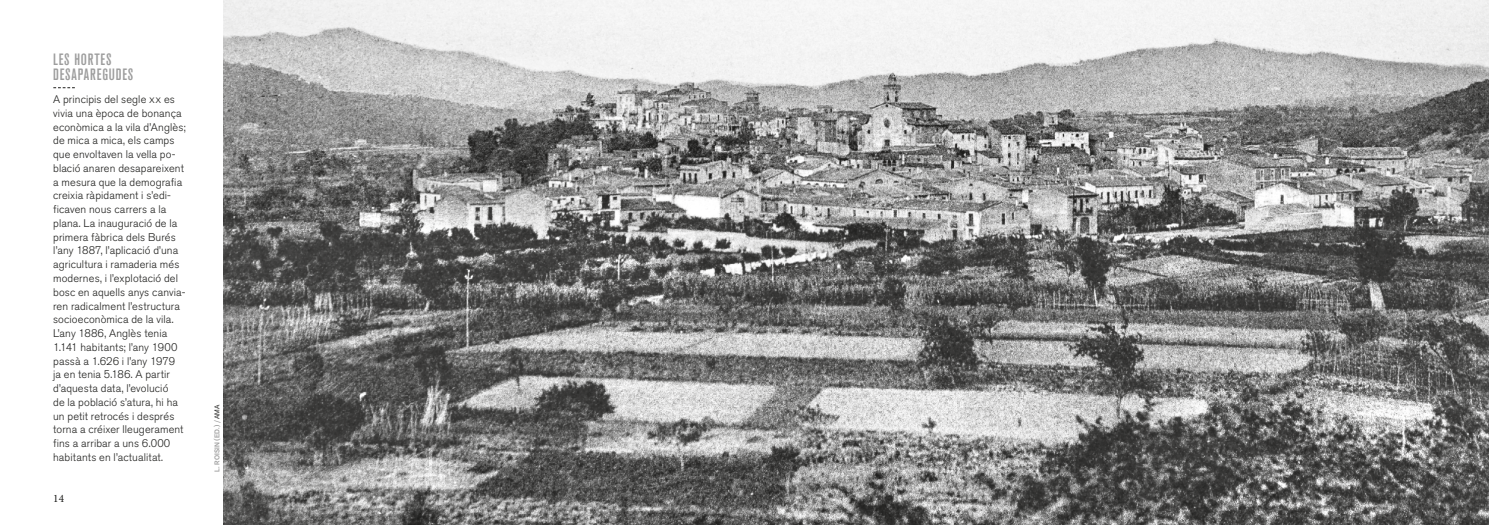
<style>
.page{position:relative;width:1489px;height:525px;background:#fff}
.page>*{position:absolute;margin:0;border:0;box-sizing:border-box;transform-origin:0 0}
.t1{font:500 condensed 16.25px/15px "Akzidenz Grotesk BQ";letter-spacing:.05em;color:#9d9d9d}
.t2{font:11.25px "Minion Pro";color:#1d1d1b}
.t3{font:300 11px/13.8px "Akzidenz Grotesk BQ";letter-spacing:.01em;color:#1d1d1b}
.t4{font:500 6.88px "Akzid Grtsk Next";letter-spacing:.01em;color:#9d9d9d}
.s1{font-family:"Akzidenz Grotesk BQ Light SC";font-weight:400}
.s2{font-weight:400;color:#1d1d1b}
</style>
<div class="page">
<img style="left:223px;top:0;width:1265px;height:524px">
<svg style="left:53px;top:87px;width:22px;height:1px"></svg>
<h1 class="t1" style="left:53px;top:51px;width:82px">LES HORTES<br>DESAPAREGUDES</h1>
<p class="t3" style="left:53px;top:93px;width:134px">A principis del segle <span class="s1">xx</span> es vivia una època de bonança econòmica a la vila d’Anglès; de mica a mica, els camps que envoltaven la vella po&shy;blació anaren desapareixent a mesura que la demografia creixia ràpidament i s’edi&shy;ficaven nous carrers a la plana. La inauguració de la primera fàbrica dels Burés l’any 1887, l’aplicació d’una agricultura i ramaderia més modernes, i l’explotació del bosc en aquells anys canvia&shy;ren radicalment l’estructura socioeconòmica de la vila.<br>L’any 1886, Anglès tenia<br>1.141 habitants; l’any 1900 passà a 1.626 i l’any 1979 ja en tenia 5.186. A partir d’aquesta data, l’evolució<br>de la població s’atura, hi ha un petit retrocés i després torna a créixer lleugerament fins a arribar a uns 6.000 habitants en l’actualitat.</p>
<p class="t2" style="left:53px;top:491px;width:12px">14</p>
<p class="t4" style="left:213px;top:471px;width:68px;rotate:-90deg">L. ROISIN (ED.) / <span class="s2">AMA</span></p>
</div>
